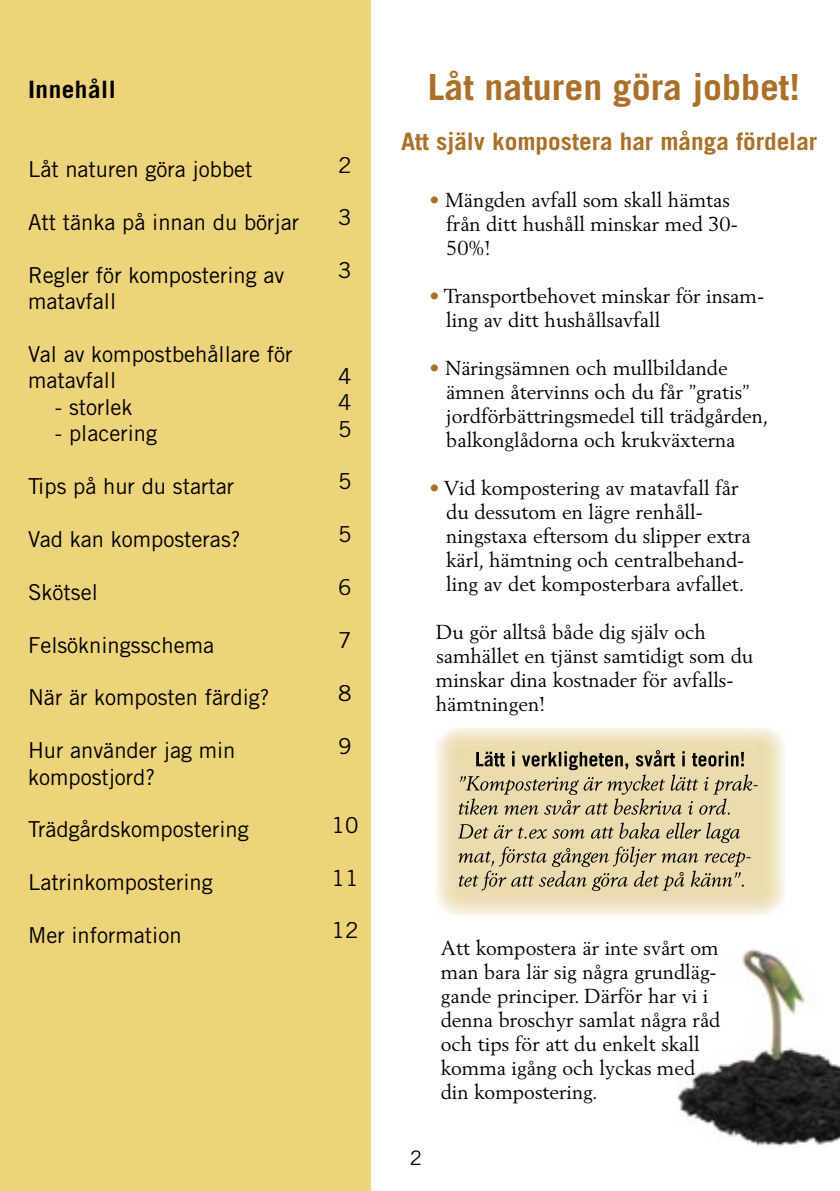
<style>
.page{position:relative;width:840px;height:1191px;background:#fff}
.page>*{position:absolute;margin:0;border:0;box-sizing:border-box;transform-origin:0 0}
.t1{font:700 36px "Trade Gothic LT";color:#aa702a;scale:1.05 1}
.t2{font:700 24px "Trade Gothic LT";color:#aa702a;scale:1.05 1}
.t3{font:700 24px "Trade Gothic LT";letter-spacing:.02em;color:#000;scale:1.05 1}
.t4{font:22px/26.4px "Trade Gothic LT";color:#000}
.t5{font:20px/24px "Berling LT";color:#000}
.t6{font:20px "Trade Gothic LT";color:#000}
.s1{color:#aa702a}
</style>
<div class="page">
<img style="left:676px;top:948px;width:163px;height:199px">
<div style="left:0;top:0;width:370px;height:1191px;background:#edd379"></div>
<img style="left:435px;top:728px;width:349px;height:188px">
<img style="left:476px;top:750px;width:267px;height:20px">
<img style="left:459px;top:774px;width:298px;height:21px">
<img style="left:458px;top:798px;width:272px;height:16px">
<img style="left:458px;top:822px;width:281px;height:21px">
<img style="left:458px;top:846px;width:292px;height:21px">
<img style="left:458px;top:870px;width:285px;height:21px">
<p class="t3" style="left:28px;top:75px;width:85px">Innehåll</p>
<p class="t4" style="left:28px;top:156px;width:226px">Låt naturen göra jobbet</p>
<p class="t4" style="left:28px;top:209px;width:272px">Att tänka på innan du börjar</p>
<p class="t4" style="left:28px;top:261px;width:257px">Regler för kompostering av matavfall</p>
<p class="t4" style="left:28px;top:341px;width:266px">Val av kompostbehållare för matavfall</p>
<p class="t4" style="left:55px;top:393px;width:79px">- storlek</p>
<p class="t4" style="left:55px;top:420px;width:104px">- placering</p>
<p class="t4" style="left:28px;top:473px;width:207px">Tips på hur du startar</p>
<p class="t4" style="left:28px;top:525px;width:214px">Vad kan komposteras?</p>
<p class="t4" style="left:28px;top:578px;width:71px">Skötsel</p>
<p class="t4" style="left:28px;top:631px;width:187px">Felsökningsschema</p>
<p class="t4" style="left:28px;top:684px;width:243px">När är komposten färdig?</p>
<p class="t4" style="left:28px;top:737px;width:209px">Hur använder jag min kompostjord?</p>
<p class="t4" style="left:28px;top:816px;width:222px">Trädgårdskompostering</p>
<p class="t4" style="left:28px;top:869px;width:186px">Latrinkompostering</p>
<p class="t4" style="left:28px;top:921px;width:155px">Mer information</p>
<p class="t4" style="left:338px;top:151px;width:15px">2</p>
<p class="t4" style="left:338px;top:204px;width:15px">3</p>
<p class="t4" style="left:338px;top:257px;width:15px">3</p>
<p class="t4" style="left:338px;top:362px;width:15px;text-align:justify">4<br>4<br>5</p>
<p class="t4" style="left:338px;top:468px;width:15px">5</p>
<p class="t4" style="left:338px;top:521px;width:15px">5</p>
<p class="t4" style="left:338px;top:574px;width:15px">6</p>
<p class="t4" style="left:338px;top:626px;width:15px">7</p>
<p class="t4" style="left:338px;top:679px;width:15px">8</p>
<p class="t4" style="left:338px;top:732px;width:15px">9</p>
<p class="t4" style="left:331px;top:811px;width:28px">10</p>
<p class="t4" style="left:331px;top:864px;width:28px">11</p>
<p class="t4" style="left:331px;top:917px;width:28px">12</p>
<h1 class="t1" style="left:427px;top:65px;width:356px">Låt naturen göra jobbet!</h1>
<p class="t2" style="left:401px;top:126px;width:398px">Att själv kompostera har många fördelar</p>
<p class="t5" style="left:446px;top:188px;width:293px;text-indent:-17px"><span class="s1">•</span> Mängden avfall som skall hämtas från ditt hushåll minskar med 30-<br>50%!</p>
<p class="t5" style="left:446px;top:284px;width:319px;text-indent:-17px"><span class="s1">•</span> Transportbehovet minskar för insam&shy;ling av ditt hushållsavfall</p>
<p class="t5" style="left:446px;top:356px;width:323px;text-indent:-17px"><span class="s1">•</span> Näringsämnen och mullbildande ämnen återvinns och du får ”gratis” jordförbättringsmedel till trädgården, balkonglådorna och krukväxterna</p>
<p class="t5" style="left:446px;top:476px;width:306px;text-indent:-17px"><span class="s1">•</span> Vid kompostering av matavfall får du dessutom en lägre renhåll&shy;ningstaxa eftersom du slipper extra kärl, hämtning och centralbehand&shy;ling av det komposterbara avfallet.</p>
<p class="t5" style="left:435px;top:620px;width:319px">Du gör alltså både dig själv och samhället en tjänst samtidigt som du minskar dina kostnader för avfalls&shy;hämtningen!</p>
<p class="t6" style="left:410px;top:1146px;width:14px">2</p>
<p class="t5" style="left:440px;top:935px;width:281px">Att kompostera är inte svårt om man bara lär sig några grundläg&shy;gande principer. Därför har vi i denna broschyr samlat några råd och tips för att du enkelt skall komma igång och lyckas med din kompostering.</p>
</div>
